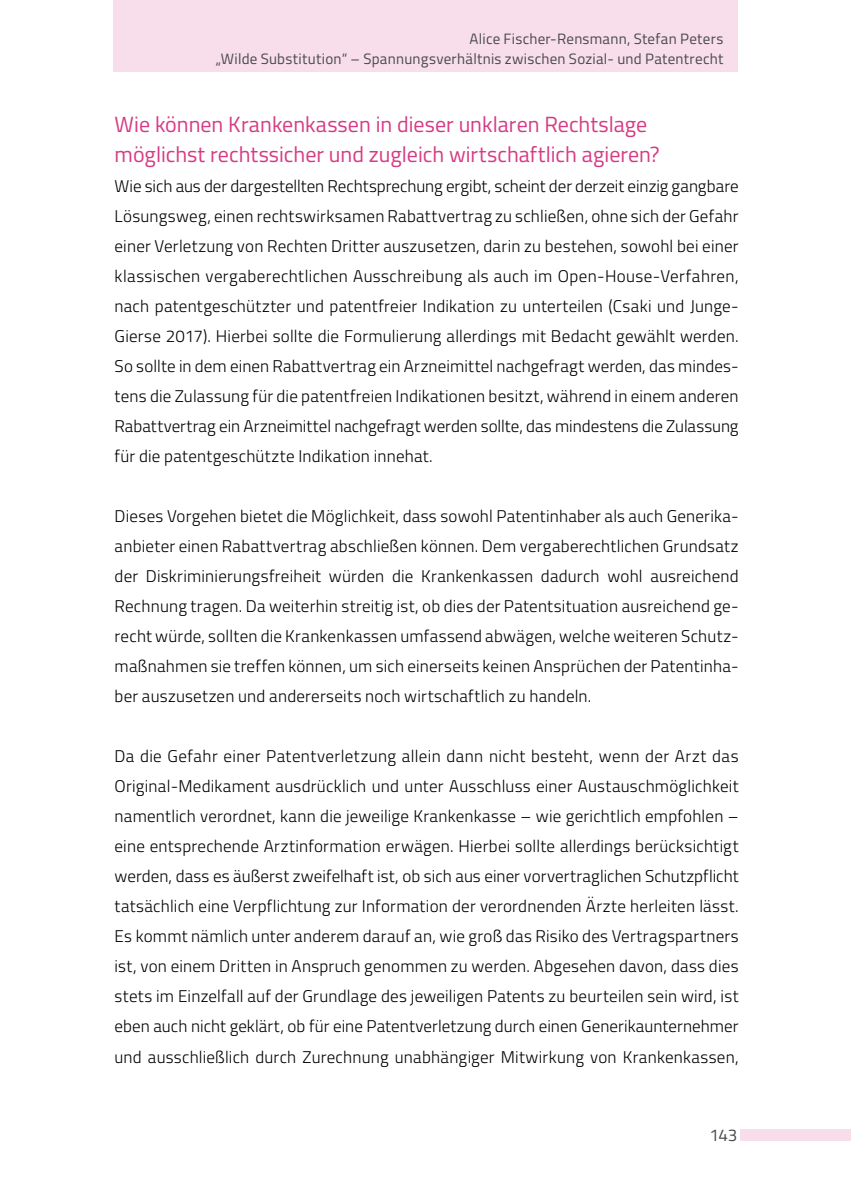
<style>
.page{position:relative;width:851px;height:1191px;background:#fff}
.page>*{position:absolute;margin:0;border:0;box-sizing:border-box;transform-origin:0 0}
.t1{font:22px/30px "Titillium";color:#d73b84}
.t2{font:300 17px/30px "Titillium";letter-spacing:.015em;color:#000;text-align:justify}
.t3{font:17px "Titillium";color:#4a4a49}
.t4{font:15px/20px "Titillium";letter-spacing:.015em;color:#4a4a49;text-align:right}
</style>
<div class="page">
<div style="left:113px;top:0;width:624px;height:71px;background:#f8deeb"></div>
<div style="left:740px;top:1129px;width:110px;height:11px;background:#f8deeb"></div>
<p class="t4" style="left:216px;top:28px;width:509px">Alice Fischer-Rensmann, Stefan Peters<br>„Wilde Substitution“ – Spannungsverhältnis zwischen Sozial- und Patentrecht</p>
<p class="t1" style="left:114px;top:108px;width:546px">Wie können Krankenkassen in dieser unklaren Rechtslage möglichst rechtssicher und zugleich wirtschaftlich agieren?</p>
<p class="t2" style="left:114px;top:170px;width:625px">Wie sich aus der dargestellten Rechtsprechung ergibt, scheint der derzeit einzig gangbare Lösungsweg, einen rechtswirksamen Rabattvertrag zu schließen, ohne sich der Gefahr einer Verletzung von Rechten Dritter auszusetzen, darin zu bestehen, sowohl bei einer klassischen vergaberechtlichen Ausschreibung als auch im Open-House-Verfahren, nach patentgeschützter und patentfreier Indikation zu unterteilen (Csaki und Junge-Gierse 2017). Hierbei sollte die Formulierung allerdings mit Bedacht gewählt werden.<br>So sollte in dem einen Rabattvertrag ein Arzneimittel nachgefragt werden, das mindes&shy;tens die Zulassung für die patentfreien Indikationen besitzt, während in einem anderen Rabattvertrag ein Arzneimittel nachgefragt werden sollte, das mindestens die Zulassung für die patentgeschützte Indikation innehat.</p>
<p class="t2" style="left:114px;top:500px;width:625px">Dieses Vorgehen bietet die Möglichkeit, dass sowohl Patentinhaber als auch Generika&shy;anbieter einen Rabattvertrag abschließen können. Dem vergaberechtlichen Grundsatz der Diskriminierungsfreiheit würden die Krankenkassen dadurch wohl ausreichend Rechnung tragen. Da weiterhin streitig ist, ob dies der Patentsituation ausreichend ge&shy;recht würde, sollten die Krankenkassen umfassend abwägen, welche weiteren Schutz&shy;maßnahmen sie treffen können, um sich einerseits keinen Ansprüchen der Patentinha&shy;ber auszusetzen und andererseits noch wirtschaftlich zu handeln.</p>
<p class="t2" style="left:114px;top:740px;width:625px">Da die Gefahr einer Patentverletzung allein dann nicht besteht, wenn der Arzt das Original-Medikament ausdrücklich und unter Ausschluss einer Austauschmöglichkeit namentlich verordnet, kann die jeweilige Krankenkasse – wie gerichtlich empfohlen – eine entsprechende Arztinformation erwägen. Hierbei sollte allerdings berücksichtigt werden, dass es äußerst zweifelhaft ist, ob sich aus einer vorvertraglichen Schutzpflicht tatsächlich eine Verpflichtung zur Information der verordnenden Ärzte herleiten lässt.<br>Es kommt nämlich unter anderem darauf an, wie groß das Risiko des Vertragspartners ist, von einem Dritten in Anspruch genommen zu werden. Abgesehen davon, dass dies stets im Einzelfall auf der Grundlage des jeweiligen Patents zu beurteilen sein wird, ist eben auch nicht geklärt, ob für eine Patentverletzung durch einen Generikaunternehmer und ausschließlich durch Zurechnung unabhängiger Mitwirkung von Krankenkassen,</p>
<p class="t3" style="left:709px;top:1122px;width:30px">143</p>
</div>
